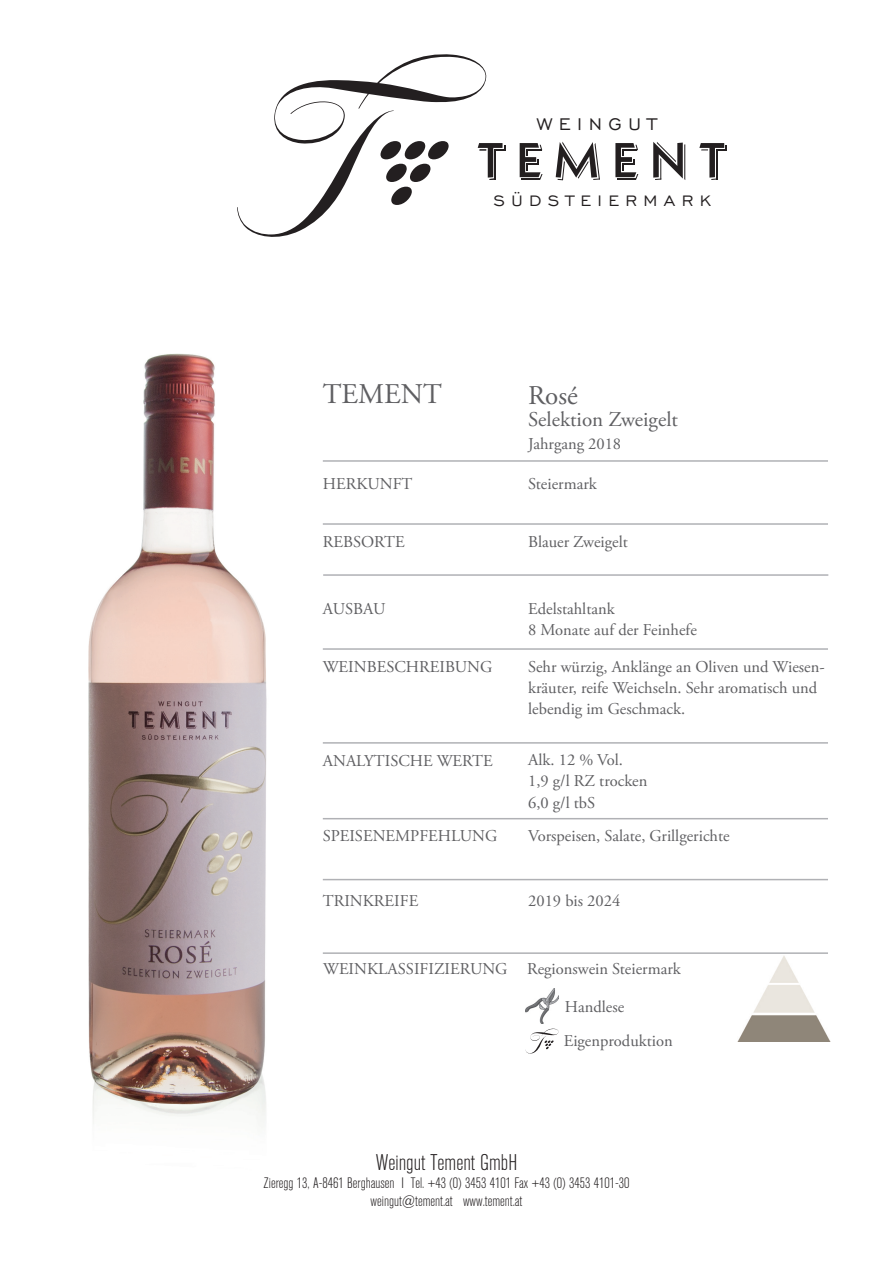
<style>
.page{position:relative;width:893px;height:1263px;background:#fff}
.page>*{position:absolute;margin:0;border:0;box-sizing:border-box;transform-origin:0 0}
.t1{font:28.5px "Adobe Garamond Pro";color:#5f5f62}
.t2{font:27px "Adobe Garamond Pro";color:#5f5f62}
.t3{font:300 22.5px "Akzidenz Grot Con BQ";color:#231f20}
.t4{font:21.75px "Engravers Gothic BT";letter-spacing:.3em;color:#231f20}
.t5{font:21px "Adobe Garamond Pro";color:#5f5f62}
.t6{font:19.5px "Engravers Gothic BT";letter-spacing:.33em;color:#231f20}
.t7{font:16.5px/21px "Adobe Garamond Pro";color:#5f5f62}
.t8{font:300 15px/18px "Akzidenz Grot Con BQ";color:#231f20;text-align:center}
</style>
<div class="page">
<img style="left:88px;top:353px;width:179px;height:771px">
<svg style="left:520px;top:143px;width:23px;height:37px"></svg>
<svg style="left:556px;top:142px;width:44px;height:38px"></svg>
<svg style="left:615px;top:143px;width:23px;height:37px"></svg>
<svg style="left:653px;top:142px;width:32px;height:38px"></svg>
<svg style="left:699px;top:143px;width:28px;height:37px"></svg>
<svg style="left:237px;top:54px;width:268px;height:183px"></svg>
<hr style="left:323px;top:952px;width:505px;height:2px;background:#b0b1b5">
<hr style="left:323px;top:460px;width:505px;height:2px;background:#b0b1b5">
<hr style="left:323px;top:523px;width:505px;height:2px;background:#b0b1b5">
<hr style="left:323px;top:574px;width:505px;height:2px;background:#b0b1b5">
<hr style="left:323px;top:648px;width:505px;height:2px;background:#b0b1b5">
<hr style="left:323px;top:742px;width:505px;height:2px;background:#b0b1b5">
<hr style="left:323px;top:818px;width:505px;height:1px;background:#b0b1b5">
<hr style="left:323px;top:879px;width:505px;height:1px;background:#b0b1b5">
<img style="left:738px;top:956px;width:92px;height:85px">
<img style="left:525px;top:988px;width:34px;height:36px">
<svg style="left:525px;top:1028px;width:34px;height:26px"></svg>
<h3 class="t4" style="left:537px;top:112px;width:121px">WEINGUT</h3>
<p class="t6" style="left:493px;top:190px;width:219px">SÜDSTEIERMARK</p>
<h1 class="t1" style="left:323px;top:377px;width:121px">TEMENT</h1>
<h2 class="t2" style="left:528px;top:379px;width:51px">Rosé</h2>
<p class="t5" style="left:528px;top:407px;width:151px">Selektion Zweigelt</p>
<p class="t7" style="left:528px;top:433px;width:95px">Jahrgang 2018</p>
<p class="t7" style="left:323px;top:474px;width:91px">HERKUNFT</p>
<p class="t7" style="left:528px;top:474px;width:70px">Steiermark</p>
<p class="t7" style="left:323px;top:531px;width:83px">REBSORTE</p>
<p class="t7" style="left:528px;top:531px;width:101px">Blauer Zweigelt</p>
<p class="t7" style="left:323px;top:599px;width:64px">AUSBAU</p>
<p class="t7" style="left:528px;top:599px;width:170px">Edelstahltank<br>8 Monate auf der Feinhefe</p>
<p class="t7" style="left:323px;top:656px;width:171px">WEINBESCHREIBUNG</p>
<p class="t7" style="left:528px;top:656px;width:298px">Sehr würzig, Anklänge an Oliven und Wiesen&shy;kräuter, reife Weichseln. Sehr aromatisch und lebendig im Geschmack.</p>
<p class="t7" style="left:323px;top:750px;width:171px">ANALYTISCHE WERTE</p>
<p class="t7" style="left:528px;top:750px;width:121px">Alk. 12 % Vol.<br>1,9 g/l RZ trocken<br>6,0 g/l tbS</p>
<p class="t7" style="left:323px;top:826px;width:176px">SPEISENEMPFEHLUNG</p>
<p class="t7" style="left:528px;top:826px;width:203px">Vorspeisen, Salate, Grillgerichte</p>
<p class="t7" style="left:323px;top:890px;width:97px">TRINKREIFE</p>
<p class="t7" style="left:528px;top:890px;width:94px">2019 bis 2024</p>
<p class="t7" style="left:323px;top:959px;width:359px">WEINKLASSIFIZIERUNG Regionswein Steiermark</p>
<p class="t7" style="left:564px;top:991px;width:110px;line-height:33.6px">Handlese<br>Eigenproduktion</p>
<h3 class="t3" style="left:376px;top:1150px;width:143px">Weingut Tement GmbH</h3>
<p class="t8" style="left:264px;top:1174px;width:367px">Zieregg 13, A-8461 Berghausen I Tel. +43 (0) 3453 4101 Fax +43 (0) 3453 4101-30 weingut@tement.at www.tement.at</p>
</div>
